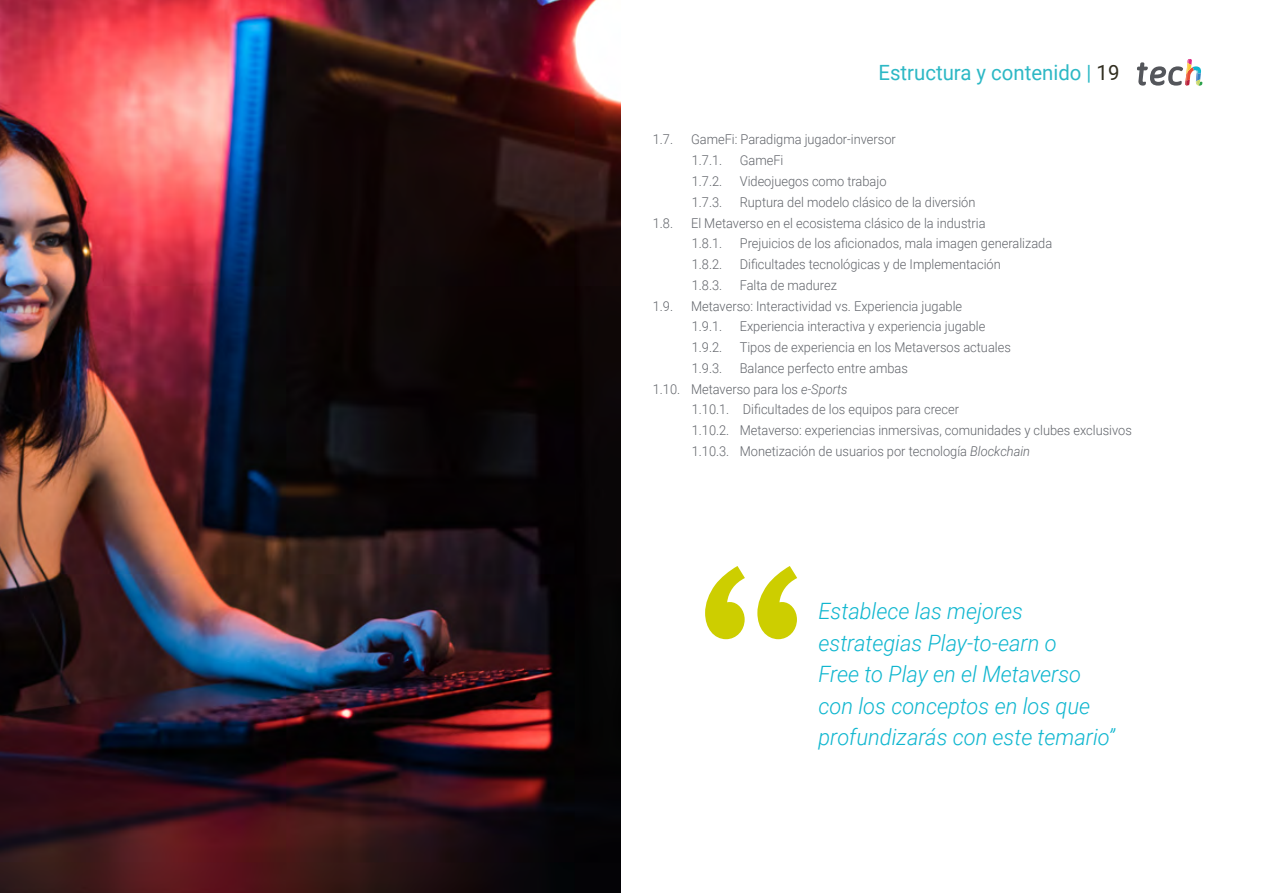
<style>
.page{position:relative;width:1263px;height:893px;background:#fff}
.page>*{position:absolute;margin:0;border:0;box-sizing:border-box;transform-origin:0 0}
.t1{font:italic 300 22.5px/31.5px "Roboto";color:#0fb6cf}
.t2{font:21px "Roboto";color:#2db8c5}
.t3{font:300 13.5px/20.7px "Roboto";color:#61646a;scale:.95 1}
.s1{color:#312e20}
.s2{font-style:italic}
</style>
<div class="page">
<img style="left:0;top:0;width:621px;height:893px">
<svg style="left:1137px;top:59px;width:65px;height:27px"></svg>
<svg style="left:705px;top:566px;width:92px;height:73px"></svg>
<h2 class="t2" style="left:878px;top:57px;width:242px">Estructura y contenido | <span class="s1">19</span></h2>
<p class="t3" style="left:653px;top:129px;width:23px">1.7.</p>
<p class="t3" style="left:691px;top:129px;width:217px">GameFi: Paradigma jugador-inversor<br>1.7.1.</p>
<p class="t3" style="left:740px;top:150px;width:48px">GameFi</p>
<p class="t3" style="left:692px;top:170px;width:34px">1.7.2.</p>
<p class="t3" style="left:740px;top:170px;width:156px">Videojuegos como trabajo</p>
<p class="t3" style="left:692px;top:191px;width:34px">1.7.3.</p>
<p class="t3" style="left:740px;top:191px;width:250px">Ruptura del modelo clásico de la diversión</p>
<p class="t3" style="left:653px;top:212px;width:23px">1.8.</p>
<p class="t3" style="left:691px;top:212px;width:312px">El Metaverso en el ecosistema clásico de la industria<br>1.8.1.</p>
<p class="t3" style="left:740px;top:233px;width:330px">Prejuicios de los aficionados, mala imagen generalizada</p>
<p class="t3" style="left:692px;top:253px;width:34px">1.8.2.</p>
<p class="t3" style="left:740px;top:253px;width:276px">Dificultades tecnológicas y de Implementación</p>
<p class="t3" style="left:692px;top:274px;width:34px">1.8.3.</p>
<p class="t3" style="left:740px;top:274px;width:104px">Falta de madurez</p>
<p class="t3" style="left:653px;top:295px;width:23px">1.9.</p>
<p class="t3" style="left:691px;top:295px;width:287px">Metaverso: Interactividad vs. Experiencia jugable<br>1.9.1.</p>
<p class="t3" style="left:740px;top:316px;width:260px">Experiencia interactiva y experiencia jugable</p>
<p class="t3" style="left:692px;top:336px;width:34px">1.9.2.</p>
<p class="t3" style="left:740px;top:336px;width:287px">Tipos de experiencia en los Metaversos actuales</p>
<p class="t3" style="left:692px;top:357px;width:34px">1.9.3.</p>
<p class="t3" style="left:653px;top:357px;width:270px;text-indent:87px">Balance perfecto entre ambas<br>1.10. Metaverso para los <span class="s2">e-Sports</span></p>
<p class="t3" style="left:692px;top:399px;width:465px">1.10.1. Dificultades de los equipos para crecer<br>1.10.2. Metaverso: experiencias inmersivas, comunidades y clubes exclusivos<br>1.10.3. Monetización de usuarios por tecnología <span class="s2">Blockchain</span></p>
<h1 class="t1" style="left:818px;top:594px;width:298px">Establece las mejores estrategias Play-to-earn o<br>Free to Play en el Metaverso con los conceptos en los que profundizarás con este temario”</h1>
</div>
